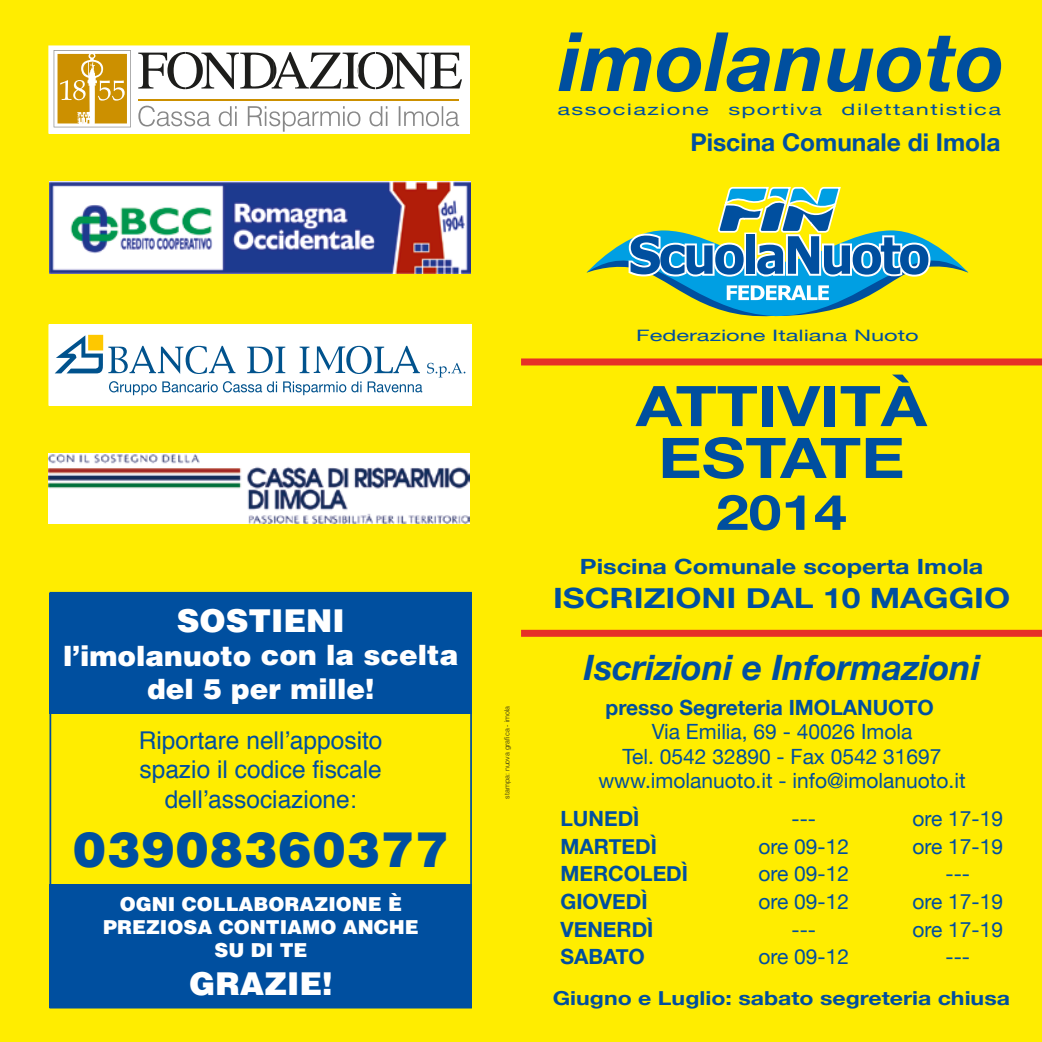
<style>
.page{position:relative;width:1042px;height:1042px;background:#ffed00}
.page>*{position:absolute;margin:0;border:0;box-sizing:border-box;transform-origin:0 0}
.t1{font:italic 700 81.9px "Helvetica Neue";letter-spacing:.005em;color:#004f9f}
.t2{font:700 56px/51.8px "Helvetica Neue";color:#004f9f;text-align:center;scale:1.2 1}
.t3{font:900 49px "Helvetica";letter-spacing:.03em;color:#004f9f}
.t4{font:700 49px "Helvetica Neue";color:#004f9f;scale:1.2 1}
.t5{font:italic 700 35px "Helvetica Neue";color:#004f9f}
.t6{font:900 31.5px "Helvetica";color:#fff}
.t7{font:900 28px/32.9px "Helvetica";color:#fff;text-align:center}
.t8{font:700 28px "Helvetica Neue";color:#004f9f;scale:1.2 1}
.t9{font:24.5px/29.4px "Helvetica";color:#004f9f;text-align:center}
.t10{font:700 24.5px "Helvetica Neue";color:#004f9f}
.t11{font:21px/24.5px "Helvetica Neue";color:#004f9f;text-align:center}
.t12{font:700 21px "Helvetica Neue";color:#004f9f}
.t13{font:700 21px "Helvetica Neue";color:#004f9f;scale:1.2 1}
.t14{font:900 19.25px/23.1px "Helvetica";color:#fff;text-align:center}
.t15{font:700 19.25px "Helvetica Neue";color:#004f9f;scale:1.2 1}
.t16{font:15.75px "Helvetica Neue";letter-spacing:.055em;color:#004f9f;scale:1.5 1}
.t17{font:15.75px "Helvetica Neue";color:#004f9f;scale:1.5 1}
.t18{font:300 7px "Helvetica";color:#1d1d1b}
</style>
<div class="page">
<div style="left:49px;top:884px;width:422px;height:123px;background:#004f9f"></div>
<div style="left:49px;top:593px;width:422px;height:120px;background:#004f9f"></div>
<img style="left:49px;top:181px;width:422px;height:92px">
<img style="left:49px;top:453px;width:420px;height:70px">
<svg style="left:586px;top:186px;width:382px;height:131px"></svg>
<div style="left:521px;top:630px;width:521px;height:7px;background:#e63027"></div>
<div style="left:521px;top:358px;width:521px;height:7px;background:#e63027"></div>
<div style="left:49px;top:325px;width:422px;height:80px;background:#fff"></div>
<div style="left:48px;top:324px;width:424px;height:82px;border:1px solid #fff"></div>
<svg style="left:55px;top:335px;width:410px;height:60px"></svg>
<div style="left:49px;top:592px;width:423px;height:416px;border:2px solid #004f9f"></div>
<div style="left:49px;top:46px;width:420px;height:87px;background:#fff"></div>
<div style="left:48px;top:45px;width:422px;height:89px;border:1px solid #fff"></div>
<svg style="left:138px;top:52px;width:324px;height:37px"></svg>
<svg style="left:138px;top:106px;width:321px;height:26px"></svg>
<hr style="left:138px;top:99px;width:321px;height:2px;background:#cc9000">
<svg style="left:54px;top:50px;width:77px;height:77px"></svg>
<h1 class="t1" style="left:559px;top:11px;width:447px">imolanuoto</h1>
<p class="t16" style="left:557px;top:100px;width:297px">associazione sportiva dilettantistica</p>
<p class="t10" style="left:690px;top:127px;width:312px">Piscina Comunale di Imola</p>
<h3 class="t6" style="left:177px;top:600px;width:169px">SOSTIENI</h3>
<h3 class="t7" style="left:63px;top:639px;width:397px">l’imolanuoto con la scelta del 5 per mille!</h3>
<p class="t9" style="left:139px;top:726px;width:245px">Riportare nell’apposito spazio il codice fiscale dell’associazione:</p>
<h3 class="t3" style="left:73px;top:817px;width:376px">03908360377</h3>
<p class="t14" style="left:103px;top:892px;width:317px">OGNI COLLABORAZIONE È<br>PREZIOSA CONTIAMO ANCHE<br>SU DI TE</p>
<h3 class="t6" style="left:189px;top:963px;width:145px">GRAZIE!</h3>
<p class="t18" style="left:503px;top:798px;width:94px;rotate:-90deg">stampa: nuova grafica - imola</p>
<p class="t17" style="left:636px;top:326px;width:190px">Federazione Italiana Nuoto</p>
<h2 class="t2" style="left:636px;top:379px;width:244px">ATTIVITÀ<br>ESTATE</h2>
<h3 class="t4" style="left:716px;top:482px;width:110px">2014</h3>
<p class="t13" style="left:580px;top:553px;width:338px">Piscina Comunale scoperta Imola</p>
<h3 class="t8" style="left:553px;top:580px;width:382px">ISCRIZIONI DAL 10 MAGGIO</h3>
<h3 class="t5" style="left:584px;top:646px;width:398px">Iscrizioni e Informazioni</h3>
<p class="t12" style="left:605px;top:694px;width:330px">presso Segreteria IMOLANUOTO</p>
<p class="t11" style="left:598px;top:719px;width:369px">Via Emilia, 69 - 40026 Imola<br>Tel. 0542 32890 - Fax 0542 31697 www.imolanuoto.it - info@imolanuoto.it</p>
<p class="t12" style="left:560px;top:805px;width:80px">LUNEDÌ</p>
<p class="t11" style="left:791px;top:806px;width:26px">---</p>
<p class="t11" style="left:912px;top:806px;width:92px">ore 17-19</p>
<p class="t12" style="left:560px;top:833px;width:98px">MARTEDÌ</p>
<p class="t11" style="left:758px;top:833px;width:92px">ore 09-12</p>
<p class="t11" style="left:912px;top:833px;width:92px">ore 17-19</p>
<p class="t12" style="left:560px;top:861px;width:129px">MERCOLEDÌ</p>
<p class="t11" style="left:758px;top:861px;width:92px">ore 09-12</p>
<p class="t11" style="left:945px;top:861px;width:26px">---</p>
<p class="t12" style="left:560px;top:888px;width:89px">GIOVEDÌ</p>
<p class="t11" style="left:758px;top:889px;width:92px">ore 09-12</p>
<p class="t11" style="left:912px;top:889px;width:92px">ore 17-19</p>
<p class="t12" style="left:560px;top:916px;width:94px">VENERDÌ</p>
<p class="t11" style="left:791px;top:916px;width:26px">---</p>
<p class="t11" style="left:912px;top:916px;width:92px">ore 17-19</p>
<p class="t12" style="left:560px;top:944px;width:86px">SABATO</p>
<p class="t11" style="left:758px;top:944px;width:92px">ore 09-12</p>
<p class="t11" style="left:945px;top:944px;width:26px">---</p>
<p class="t15" style="left:553px;top:986px;width:383px">Giugno e Luglio: sabato segreteria chiusa</p>
</div>
